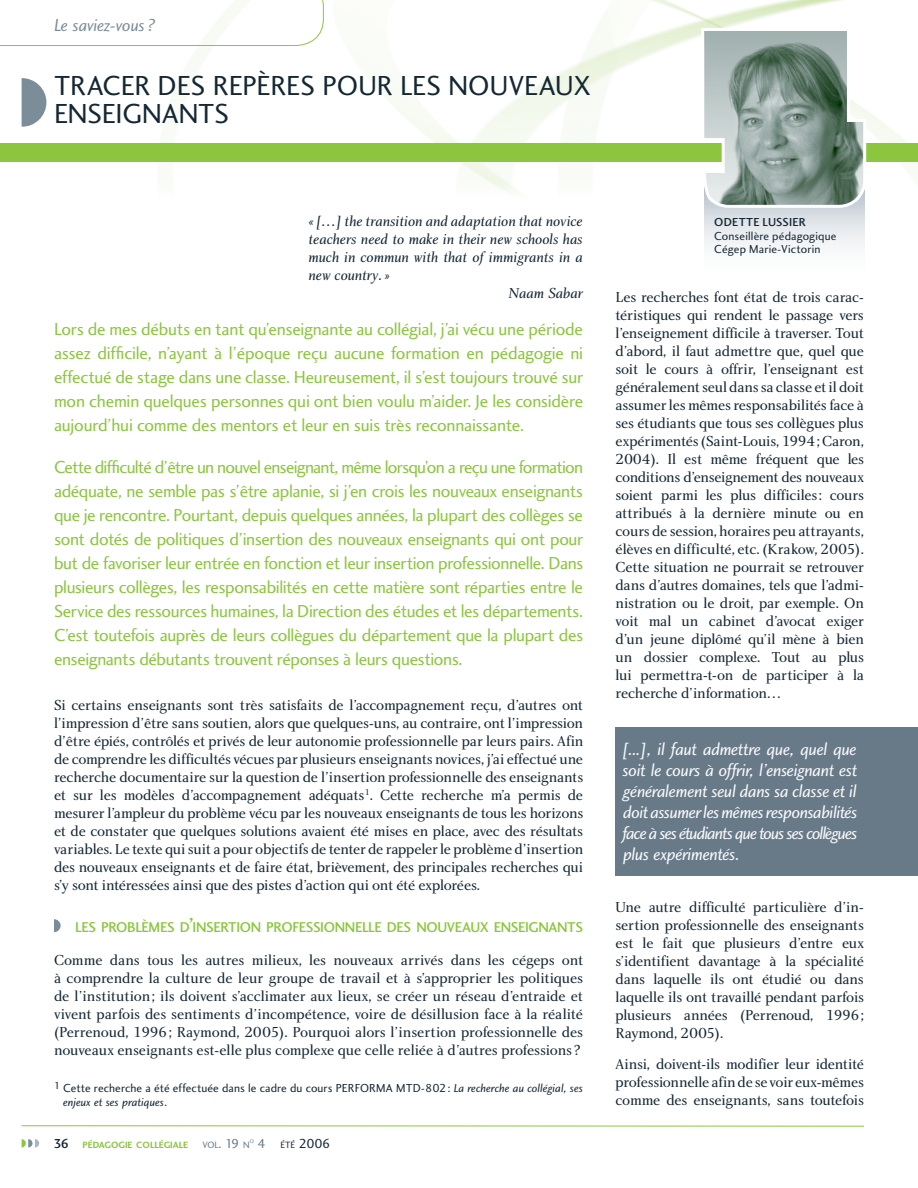
<style>
.page{position:relative;width:918px;height:1188px;background:#fff}
.page>*{position:absolute;margin:0;border:0;box-sizing:border-box;transform-origin:0 0}
.t1{font:28.5px/28.5px "Charlotte Sans Book Plain";color:#142733}
.t2{font:18px/24px "Charlotte Sans Book Plain";letter-spacing:-.02em;color:#8cc63f;text-align:justify}
.t3{font:18px/21px "Charlotte Sans Book Italic Plain";letter-spacing:-.06em;color:#f9fafb;text-align:justify}
.t4{font:18px "Charlotte Sans Book Italic Plain";letter-spacing:-.02em;color:#7c8d9a}
.t5{font:15px/18px "Charlotte Book Plain";letter-spacing:-.02em;color:#142733;text-align:justify}
.t6{font:15px "Charlotte Book Italic Plain";color:#142733}
.t7{font:14.7px "Charlotte Sans Medium Plain";letter-spacing:-.025em;color:#8cc63f}
.t8{font:13.5px "Charlotte Sans Book Plain";color:#142733}
.t9{font:12px/13.5px "Charlotte Sans Book Plain";letter-spacing:.01em;color:#142733}
.t10{font:12px "Charlotte Sans Book Italic Plain";color:#142733}
.t11{font:12px "Charlotte Sans Medium Plain";letter-spacing:.015em;color:#142733}
.t12{font:9.45px "Charlotte Sans Bold Plain";color:#8cc63f}
.t13{font:9.45px "Charlotte Sans Book Plain";color:#687a88}
.t14{font:5.55px "Charlotte Sans Book Plain";color:#687a88}
.s1{font-size:21px}
.s2{font-family:"Charlotte Sans Book Italic Plain"}
.s3{font-family:"Charlotte Sans Book Plain"}
.s4{font-family:"Charlotte Sans Medium Plain";font-size:13.5px;color:#142733}
.s5{font-size:13.5px}
.s6{color:#687a88}
.s7{font-size:9.45px}
</style>
<div class="page">
<img style="left:0;top:0;width:918px;height:193px">
<svg style="left:704px;top:209px;width:161px;height:38px"></svg>
<svg style="left:0;top:0;width:324px;height:46px"></svg>
<svg style="left:22px;top:78px;width:24px;height:49px"></svg>
<div style="left:0;top:144px;width:918px;height:18px;background:#8cc63f"></div>
<svg style="left:700px;top:26px;width:168px;height:183px"></svg>
<hr style="left:22px;top:1125px;width:842px;height:2px;background:#8cc63f">
<svg style="left:22px;top:1139px;width:17px;height:9px"></svg>
<div style="left:616px;top:727px;width:302px;height:148px;background:#687a88"></div>
<svg style="left:54px;top:919px;width:7px;height:13px"></svg>
<p class="t4" style="left:54px;top:18px;width:103px">Le saviez-vous ?</p>
<h1 class="t1" style="left:54px;top:74px;width:539px">TRACER DES REPÈRES POUR LES NOUVEAUX<br>ENSEIGNANTS</h1>
<p class="t6" style="left:309px;top:215px;width:276px">« […] the transition and adaptation that novice</p>
<p class="t6" style="left:309px;top:233px;width:276px">teachers need to make in their new schools has</p>
<p class="t6" style="left:309px;top:251px;width:276px">much in commun with that of immigrants in a</p>
<p class="t6" style="left:309px;top:269px;width:83px">new country. »</p>
<p class="t6" style="left:508px;top:287px;width:76px">Naam Sabar</p>
<p class="t2" style="left:54px;top:319px;width:531px">Lors de mes débuts en tant qu’enseignante au collégial, j’ai vécu une période assez difficile, n’ayant à l’époque reçu aucune formation en pédagogie ni effectué de stage dans une classe. Heureusement, il s’est toujours trouvé sur mon chemin quelques personnes qui ont bien voulu m’aider. Je les considère aujourd’hui comme des mentors et leur en suis très reconnaissante.</p>
<p class="t2" style="left:54px;top:457px;width:531px">Cette difficulté d’être un nouvel enseignant, même lorsqu’on a reçu une formation adéquate, ne semble pas s’être aplanie, si j’en crois les nouveaux enseignants que je rencontre. Pourtant, depuis quelques années, la plupart des collèges se sont dotés de politiques d’insertion des nouveaux enseignants qui ont pour but de favoriser leur entrée en fonction et leur insertion professionnelle. Dans plusieurs collèges, les responsabilités en cette matière sont réparties entre le Service des ressources humaines, la Direction des études et les départements.<br>C’est toutefois auprès de leurs collègues du département que la plupart des enseignants débutants trouvent réponses à leurs questions.</p>
<p class="t5" style="left:54px;top:698px;width:531px">Si certains enseignants sont très satisfaits de l’accompagnement reçu, d’autres ont l’impression d’être sans soutien, alors que quelques-uns, au contraire, ont l’impression d’être épiés, contrôlés et privés de leur autonomie professionnelle par leurs pairs. Afin de comprendre les difficultés vécues par plusieurs enseignants novices, j’ai effectué une recherche documentaire sur la question de l’insertion professionnelle des enseignants et sur les modèles d’accompagnement adéquats <sup>1</sup>. Cette recherche m’a permis de mesurer l’ampleur du problème vécu par les nouveaux enseignants de tous les horizons et de constater que quelques solutions avaient été mises en place, avec des résultats variables. Le texte qui suit a pour objectifs de tenter de rappeler le problème d’insertion des nouveaux enseignants et de faire état, brièvement, des principales recherches qui s’y sont intéressées ainsi que des pistes d’action qui ont été explorées.</p>
<p class="t7" style="left:75px;top:921px;width:510px">LES PROBLÈMES D<span class="s1">’</span>INSERTION PROFESSIONNELLE DES NOUVEAUX ENSEIGNANTS</p>
<p class="t5" style="left:54px;top:952px;width:531px">Comme dans tous les autres milieux, les nouveaux arrivés dans les cégeps ont à comprendre la culture de leur groupe de travail et à s’approprier les politiques de l’institution ; ils doivent s’acclimater aux lieux, se créer un réseau d’entraide et vivent parfois des sentiments d’incompétence, voire de désillusion face à la réalité (Perrenoud, 1996 ; Raymond, 2005). Pourquoi alors l’insertion professionnelle des nouveaux enseignants est-elle plus complexe que celle reliée à d’autres professions ?</p>
<p class="t9" style="left:54px;top:1083px;width:531px"><sup>1</sup> Cette recherche a été effectuée dans le cadre du cours PERFORMA MTD-802 : <span class="s2">La recherche au collégial, ses</span></p>
<p class="t10" style="left:63px;top:1097px;width:105px">enjeux et ses pratiques<span class="s3">.</span></p>
<p class="t12" style="left:54px;top:1141px;width:136px"><span class="s4">36</span> PÉDAGOGIE COLLÉGIALE</p>
<p class="t13" style="left:202px;top:1141px;width:49px">VOL<span class="s5">. 19</span> N</p>
<p class="t14" style="left:250px;top:1139px;width:6px">O</p>
<p class="t8" style="left:258px;top:1138px;width:74px"><span class="s6">4</span> <span class="s7">ÉTÉ</span> 2006</p>
<p class="t11" style="left:714px;top:217px;width:93px">ODETTE LUSSIER</p>
<p class="t9" style="left:714px;top:230px;width:124px">Conseillère pédagogique<br>Cégep Marie-Victorin</p>
<p class="t5" style="left:616px;top:289px;width:250px">Les recherches font état de trois carac&shy;téristiques qui rendent le passage vers l’enseignement difficile à traverser. Tout d’abord, il faut admettre que, quel que soit le cours à offrir, l’enseignant est généralement seul dans sa classe et il doit assumer les mêmes responsabilités face à ses étudiants que tous ses collègues plus expérimentés (Saint-Louis, 1994 ; Caron, 2004). Il est même fréquent que les conditions d’enseignement des nouveaux soient parmi les plus difficiles : cours attribués à la dernière minute ou en cours de session, horaires peu attrayants, élèves en difficulté, etc. (Krakow, 2005).<br>Cette situation ne pourrait se retrouver dans d’autres domaines, tels que l’admi&shy;nistration ou le droit, par exemple. On voit mal un cabinet d’avocat exiger d’un jeune diplômé qu’il mène à bien un dossier complexe. Tout au plus lui permettra-t-on de participer à la recherche d’information…</p>
<p class="t3" style="left:622px;top:740px;width:237px">[...], il faut admettre que, quel que soit le cours à offrir, l’enseignant est généralement seul dans sa classe et il doit assumer les mêmes responsabilités face à ses étudiants que tous ses collègues plus expérimentés.</p>
<p class="t5" style="left:616px;top:899px;width:250px">Une autre difficulté particulière d’in&shy;sertion professionnelle des enseignants est le fait que plusieurs d’entre eux s’identifient davantage à la spécialité dans laquelle ils ont étudié ou dans laquelle ils ont travaillé pendant parfois plusieurs années (Perrenoud, 1996 ; Raymond, 2005).</p>
<p class="t5" style="left:616px;top:1057px;width:250px">Ainsi, doivent-ils modifier leur identité professionnelle afin de se voir eux-mêmes comme des enseignants, sans toutefois</p>
</div>
